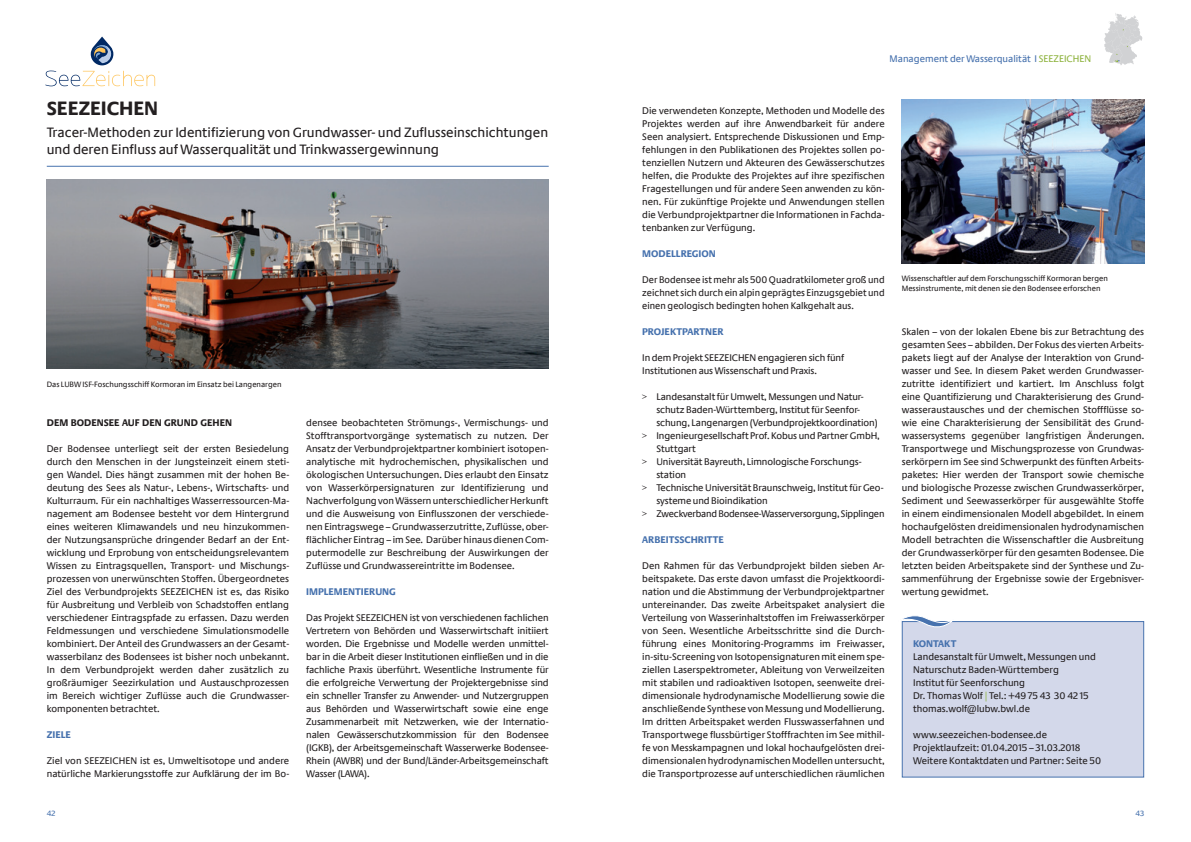
<style>
.page{position:relative;width:1191px;height:842px;background:#fff}
.page>*{position:absolute;margin:0;border:0;box-sizing:border-box;transform-origin:0 0}
.t1{font:700 20px "Neue Praxis";color:#231f20}
.t2{font:14px/17px "Neue Praxis";color:#231f20}
.t3{font:10px/13px "Neue Praxis";color:#231f20;text-align:justify}
.t4{font:700 10px "Neue Praxis";color:#4772ae}
.t5{font:10px "Neue Praxis";letter-spacing:-.02em;color:#231f20}
.t6{font:10px "Neue Praxis";color:#4772ae}
.t7{font:700 10px "Neue Praxis";color:#231f20}
.t8{font:8px/10px "Neue Praxis";color:#231f20}
.t9{font:8px "Neue Praxis";color:#4772ae}
.s1{color:#8eb33e}
.s2{font-size:7px}
</style>
<div class="page">
<div style="left:902px;top:621px;width:242px;height:156px;background:#d3d8ea;border:1px solid #4772ae"></div>
<svg style="left:901px;top:615px;width:53px;height:17px"></svg>
<hr style="left:47px;top:166px;width:502px;height:1px;background:#4772ae">
<svg style="left:45px;top:71px;width:110px;height:15px"></svg>
<svg style="left:91px;top:37px;width:22px;height:28px"></svg>
<img style="left:47px;top:179px;width:502px;height:190px">
<img style="left:901px;top:99px;width:243px;height:164px">
<img style="left:1104px;top:13px;width:39px;height:52px">
<svg style="left:1114px;top:54px;width:5px;height:8px"></svg>
<h1 class="t1" style="left:47px;top:96px;width:74px">SEEZEICHEN</h1>
<h2 class="t2" style="left:47px;top:124px;width:503px">Tracer-Methoden zur Identifizierung von Grundwasser- und Zuflusseinschichtungen und deren Einfluss auf Wasserqualität und Trinkwassergewinnung</h2>
<p class="t8" style="left:47px;top:380px;width:236px">Das LUBW ISF-Foschungsschiff Kormoran im Einsatz bei Langenargen</p>
<p class="t7" style="left:47px;top:417px;width:187px">DEM BODENSEE AUF DEN GRUND GEHEN</p>
<p class="t3" style="left:47px;top:442px;width:244px">Der Bodensee unterliegt seit der ersten Besiedelung durch den Menschen in der Jungsteinzeit einem steti&shy;gen Wandel. Dies hängt zusammen mit der hohen Be&shy;deutung des Sees als Natur-, Lebens-, Wirtschafts- und Kulturraum. Für ein nachhaltiges Wasserressourcen-Ma&shy;nagement am Bodensee besteht vor dem Hintergrund eines weiteren Klimawandels und neu hinzukommen&shy;der Nutzungsansprüche dringender Bedarf an der Ent&shy;wicklung und Erprobung von entscheidungsrelevantem Wissen zu Eintragsquellen, Transport- und Mischungs&shy;prozessen von unerwünschten Stoffen. Übergeordnetes Ziel des Verbundprojekts SEEZEICHEN ist es, das Risiko für Ausbreitung und Verbleib von Schadstoffen entlang verschiedener Eintragspfade zu erfassen. Dazu werden Feldmessungen und verschiedene Simulationsmodelle kombiniert. Der Anteil des Grundwassers an der Gesamt&shy;wasserbilanz des Bodensees ist bisher noch unbekannt.<br>In dem Verbundprojekt werden daher zusätzlich zu großräumiger Seezirkulation und Austauschprozessen im Bereich wichtiger Zuflüsse auch die Grundwasser&shy;komponenten betrachtet.</p>
<p class="t4" style="left:47px;top:729px;width:26px">ZIELE</p>
<p class="t3" style="left:47px;top:754px;width:244px">Ziel von SEEZEICHEN ist es, Umweltisotope und andere natürliche Markierungsstoffe zur Aufklärung der im Bo-</p>
<p class="t3" style="left:306px;top:416px;width:244px">densee beobachteten Strömungs-, Vermischungs- und Stofftransportvorgänge systematisch zu nutzen. Der Ansatz der Verbundprojektpartner kombiniert isotopen&shy;analytische mit hydrochemischen, physikalischen und ökologischen Untersuchungen. Dies erlaubt den Einsatz von Wasserkörpersignaturen zur Identifizierung und Nachverfolgung von Wässern unterschiedlicher Herkunft und die Ausweisung von Einflusszonen der verschiede&shy;nen Eintragswege – Grundwasserzutritte, Zuflüsse, ober&shy;flächlicher Eintrag – im See. Darüber hinaus dienen Com&shy;putermodelle zur Beschreibung der Auswirkungen der Zuflüsse und Grundwassereintritte im Bodensee.</p>
<p class="t4" style="left:306px;top:586px;width:90px">IMPLEMENTIERUNG</p>
<p class="t3" style="left:306px;top:611px;width:244px">Das Projekt SEEZEICHEN ist von verschiedenen fachlichen Vertretern von Behörden und Wasserwirtschaft initiiert worden. Die Ergebnisse und Modelle werden unmittel&shy;bar in die Arbeit dieser Institutionen einfließen und in die fachliche Praxis überführt. Wesentliche Instrumente für die erfolgreiche Verwertung der Projektergebnisse sind ein schneller Transfer zu Anwender- und Nutzergruppen aus Behörden und Wasserwirtschaft sowie eine enge Zusammenarbeit mit Netzwerken, wie der Internatio&shy;nalen Gewässerschutzkommission für den Bodensee (IGKB), der Arbeitsgemeinschaft Wasserwerke Bodensee-Rhein (AWBR) und der Bund/Länder-Arbeitsgemeinschaft Wasser (LAWA).</p>
<p class="t6" style="left:889px;top:53px;width:203px">Management der Wasserqualität I <span class="s1">SEEZEICHEN</span></p>
<p class="t3" style="left:642px;top:104px;width:244px">Die verwendeten Konzepte, Methoden und Modelle des Projektes werden auf ihre Anwendbarkeit für andere Seen analysiert. Entsprechende Diskussionen und Emp&shy;fehlungen in den Publikationen des Projektes sollen po&shy;tenziellen Nutzern und Akteuren des Gewässerschutzes helfen, die Produkte des Projektes auf ihre spezifischen Fragestellungen und für andere Seen anwenden zu kön&shy;nen. Für zukünftige Projekte und Anwendungen stellen die Verbundprojektpartner die Informationen in Fachda&shy;tenbanken zur Verfügung.</p>
<p class="t4" style="left:642px;top:248px;width:75px">MODELLREGION</p>
<p class="t3" style="left:642px;top:273px;width:244px">Der Bodensee ist mehr als 500 Quadratkilometer groß und zeichnet sich durch ein alpin geprägtes Einzugsgebiet und einen geologisch bedingten hohen Kalkgehalt aus.</p>
<p class="t4" style="left:642px;top:326px;width:83px">PROJEKTPARTNER</p>
<p class="t3" style="left:642px;top:351px;width:203px">In dem Projekt SEEZEICHEN engagieren sich fünf<br>Institutionen aus Wissenschaft und Praxis.</p>
<p class="t3" style="left:642px;top:390px;width:223px"><span class="s2">&gt;</span> Landesanstalt für Umwelt, Messungen und Natur-</p>
<p class="t3" style="left:656px;top:403px;width:205px">schutz Baden-Württemberg, Institut für Seenfor-</p>
<p class="t3" style="left:656px;top:416px;width:223px">schung, Langenargen (Verbundprojektkoordination)</p>
<p class="t3" style="left:642px;top:429px;width:239px"><span class="s2">&gt;</span> Ingenieurgesellschaft Prof. Kobus und Partner GmbH,</p>
<p class="t3" style="left:656px;top:442px;width:41px">Stuttgart</p>
<p class="t3" style="left:642px;top:455px;width:221px"><span class="s2">&gt;</span> Universität Bayreuth, Limnologische Forschungs-</p>
<p class="t3" style="left:656px;top:468px;width:31px">station</p>
<p class="t3" style="left:642px;top:481px;width:243px"><span class="s2">&gt;</span> Technische Universität Braunschweig, Institut für Geo-</p>
<p class="t3" style="left:656px;top:494px;width:113px">systeme und Bioindikation</p>
<p class="t5" style="left:642px;top:508px;width:244px"><span class="s2">&gt;</span> Zweckverband Bodensee-Wasserversorgung, Sipplingen</p>
<p class="t4" style="left:642px;top:534px;width:83px">ARBEITSSCHRITTE</p>
<p class="t3" style="left:642px;top:559px;width:244px">Den Rahmen für das Verbundprojekt bilden sieben Ar&shy;beitspakete. Das erste davon umfasst die Projektkoordi&shy;nation und die Abstimmung der Verbundprojektpartner untereinander. Das zweite Arbeitspaket analysiert die Verteilung von Wasserinhaltstoffen im Freiwasserkörper von Seen. Wesentliche Arbeitsschritte sind die Durch&shy;führung eines Monitoring-Programms im Freiwasser, in-situ-Screening von Isotopensignaturen mit einem spe&shy;ziellen Laserspektrometer, Ableitung von Verweilzeiten mit stabilen und radioaktiven Isotopen, seenweite drei&shy;dimensionale hydrodynamische Modellierung sowie die anschließende Synthese von Messung und Modellierung.<br>Im dritten Arbeitspaket werden Flusswasserfahnen und Transportwege flussbürtiger Stofffrachten im See mithil&shy;fe von Messkampagnen und lokal hochaufgelösten drei&shy;dimensionalen hydrodynamischen Modellen untersucht, die Transportprozesse auf unterschiedlichen räumlichen</p>
<p class="t8" style="left:901px;top:274px;width:208px">Wissenschaftler auf dem Forschungsschiff Kormoran bergen<br>Messinstrumente, mit denen sie den Bodensee erforschen</p>
<p class="t3" style="left:901px;top:325px;width:244px">Skalen – von der lokalen Ebene bis zur Betrachtung des gesamten Sees – abbilden. Der Fokus des vierten Arbeits&shy;pakets liegt auf der Analyse der Interaktion von Grund&shy;wasser und See. In diesem Paket werden Grundwasser&shy;zutritte identifiziert und kartiert. Im Anschluss folgt eine Quantifizierung und Charakterisierung des Grund&shy;wasseraustausches und der chemischen Stoffflüsse so&shy;wie eine Charakterisierung der Sensibilität des Grund&shy;wassersystems gegenüber langfristigen Änderungen.<br>Transportwege und Mischungsprozesse von Grundwas&shy;serkörpern im See sind Schwerpunkt des fünften Arbeits&shy;paketes: Hier werden der Transport sowie chemische und biologische Prozesse zwischen Grundwasserkörper, Sediment und Seewasserkörper für ausgewählte Stoffe in einem eindimensionalen Modell abgebildet. In einem hochaufgelösten dreidimensionalen hydrodynamischen Modell betrachten die Wissenschaftler die Ausbreitung der Grundwasserkörper für den gesamten Bodensee. Die letzten beiden Arbeitspakete sind der Synthese und Zu&shy;sammenführung der Ergebnisse sowie der Ergebnisver&shy;wertung gewidmet.</p>
<p class="t4" style="left:913px;top:638px;width:45px">KO NTAKT</p>
<p class="t3" style="left:913px;top:650px;width:184px;text-align:left">Landesanstalt für Umwelt, Messungen und Naturschutz Baden-Württemberg<br>Institut für Seenforschung<br>Dr. Thomas Wolf <span class="s1">|</span> Tel.: +49 75 43 30 42 15 thomas.wolf@lubw.bwl.de</p>
<p class="t3" style="left:913px;top:728px;width:189px;text-align:left">www.seezeichen-bodensee.de<br>Projektlaufzeit: 01.04.2015 – 31.03.2018<br>Weitere Kontaktdaten und Partner: Seite 50</p>
<p class="t9" style="left:47px;top:808px;width:10px">42</p>
<p class="t9" style="left:1135px;top:808px;width:10px">43</p>
</div>
